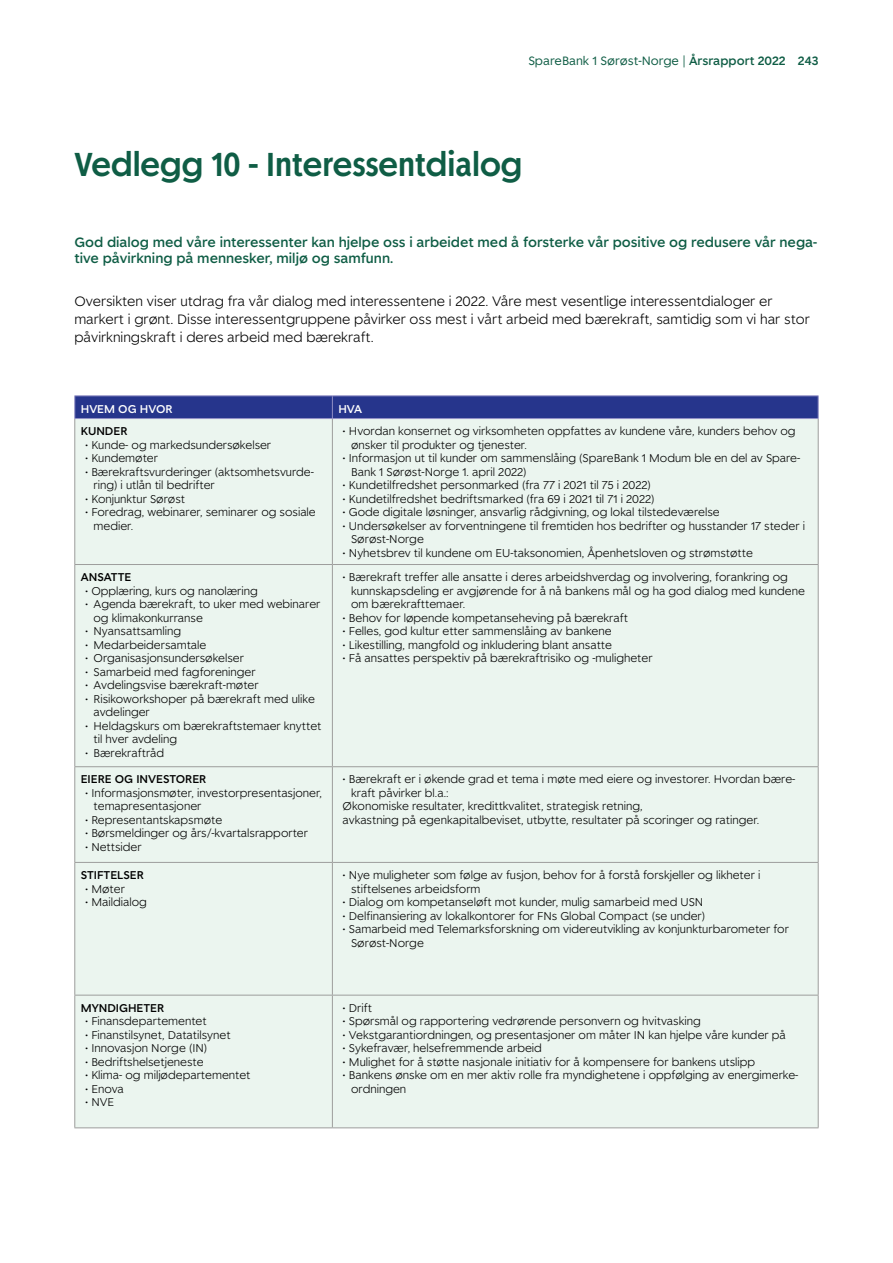
<style>
.page{position:relative;width:893px;height:1263px;background:#fff}
.page>*{position:absolute;margin:0;border:0;box-sizing:border-box;transform-origin:0 0}
.t1{font:500 33px "Spare Bank 1 Title";color:#0f5d45}
.t2{font:300 13.5px/18px "Spare Bank 1";color:#000}
.t3{font:500 13.5px/16.2px "Spare Bank 1";color:#0f5d45}
.t4{font:12px "Spare Bank 1";color:#0f5d45}
.t5{font:300 11.25px/13.5px "Spare Bank 1";color:#000}
.t6{font:500 11.25px "Spare Bank 1";color:#000}
.t7{font:500 11.25px "Spare Bank 1";color:#fff}
.s1{font-weight:500}
</style>
<div class="page">
<div style="left:75px;top:419px;width:743px;height:708px;background:#ebf5ef"></div>
<hr style="left:74px;top:419px;width:1px;height:145px;background:#9d9d9c">
<hr style="left:332px;top:419px;width:1px;height:145px;background:#9d9d9c">
<hr style="left:818px;top:419px;width:1px;height:145px;background:#9d9d9c">
<hr style="left:74px;top:564px;width:258px;height:1px;background:#9d9d9c">
<hr style="left:74px;top:565px;width:1px;height:201px;background:#9d9d9c">
<hr style="left:332px;top:564px;width:487px;height:1px;background:#9d9d9c">
<hr style="left:332px;top:565px;width:1px;height:201px;background:#9d9d9c">
<hr style="left:818px;top:565px;width:1px;height:201px;background:#9d9d9c">
<hr style="left:74px;top:766px;width:258px;height:1px;background:#9d9d9c">
<hr style="left:74px;top:767px;width:1px;height:95px;background:#9d9d9c">
<hr style="left:332px;top:766px;width:487px;height:1px;background:#9d9d9c">
<hr style="left:332px;top:767px;width:1px;height:95px;background:#9d9d9c">
<hr style="left:818px;top:767px;width:1px;height:95px;background:#9d9d9c">
<hr style="left:74px;top:862px;width:258px;height:1px;background:#9d9d9c">
<hr style="left:74px;top:863px;width:1px;height:132px;background:#9d9d9c">
<hr style="left:332px;top:862px;width:487px;height:1px;background:#9d9d9c">
<hr style="left:332px;top:863px;width:1px;height:132px;background:#9d9d9c">
<hr style="left:818px;top:863px;width:1px;height:132px;background:#9d9d9c">
<hr style="left:74px;top:995px;width:258px;height:1px;background:#9d9d9c">
<hr style="left:74px;top:995px;width:1px;height:132px;background:#9d9d9c">
<hr style="left:332px;top:995px;width:487px;height:1px;background:#9d9d9c">
<hr style="left:332px;top:995px;width:1px;height:132px;background:#9d9d9c">
<hr style="left:818px;top:995px;width:1px;height:132px;background:#9d9d9c">
<hr style="left:74px;top:1127px;width:258px;height:1px;background:#9d9d9c">
<hr style="left:332px;top:1127px;width:487px;height:1px;background:#9d9d9c">
<hr style="left:74px;top:395px;width:258px;height:1px;background:#908ec5">
<hr style="left:332px;top:395px;width:487px;height:1px;background:#908ec5">
<div style="left:74px;top:396px;width:745px;height:22px;background:#26358c"></div>
<hr style="left:74px;top:418px;width:258px;height:1px;background:#908ec5">
<hr style="left:332px;top:418px;width:487px;height:1px;background:#908ec5">
<p class="t4" style="left:528px;top:52px;width:292px">SpareBank 1 Sørøst-Norge | <span class="s1">Årsrapport 2022 243</span></p>
<h1 class="t1" style="left:74px;top:143px;width:450px">Vedlegg 10 - Interessentdialog</h1>
<p class="t3" style="left:74px;top:233px;width:744px">God dialog med våre interessenter kan hjelpe oss i arbeidet med å forsterke vår positive og redusere vår nega&shy;tive påvirkning på mennesker, miljø og samfunn.</p>
<p class="t2" style="left:74px;top:292px;width:737px">Oversikten viser utdrag fra vår dialog med interessentene i 2022. Våre mest vesentlige interessentdialoger er markert i grønt. Disse interessentgruppene påvirker oss mest i vårt arbeid med bærekraft, samtidig som vi har stor påvirkningskraft i deres arbeid med bærekraft.</p>
<p class="t7" style="left:81px;top:401px;width:93px">HVEM OG HVOR</p>
<p class="t7" style="left:338px;top:401px;width:25px">HVA</p>
<p class="t6" style="left:81px;top:424px;width:48px">KUNDER</p>
<p class="t5" style="left:85px;top:437px;width:188px">• Kunde- og markedsundersøkelser</p>
<p class="t5" style="left:85px;top:451px;width:75px">• Kundemøter</p>
<p class="t5" style="left:94px;top:464px;width:222px;text-indent:-9px">• Bærekraftsvurderinger (aktsomhetsvurde&shy;ring) i utlån til bedrifter</p>
<p class="t5" style="left:85px;top:491px;width:102px">• Konjunktur Sørøst</p>
<p class="t5" style="left:94px;top:505px;width:224px;text-indent:-9px">• Foredrag, webinarer, seminarer og sosiale medier.</p>
<p class="t5" style="left:351px;top:424px;width:446px;text-indent:-9px">• Hvordan konsernet og virksomheten oppfattes av kundene våre, kunders behov og ønsker til produkter og tjenester.</p>
<p class="t5" style="left:351px;top:451px;width:451px;text-indent:-9px">• Informasjon ut til kunder om sammenslåing (SpareBank 1 Modum ble en del av Spare-<br>Bank 1 Sørøst-Norge 1. april 2022)</p>
<p class="t5" style="left:343px;top:478px;width:310px">• Kundetilfredshet personmarked (fra 77 i 2021 til 75 i 2022)</p>
<p class="t5" style="left:343px;top:491px;width:313px">• Kundetilfredshet bedriftsmarked (fra 69 i 2021 til 71 i 2022)</p>
<p class="t5" style="left:343px;top:505px;width:379px">• Gode digitale løsninger, ansvarlig rådgivning, og lokal tilstedeværelse</p>
<p class="t5" style="left:351px;top:518px;width:455px;text-indent:-9px">• Undersøkelser av forventningene til fremtiden hos bedrifter og husstander 17 steder i<br>Sørøst-Norge</p>
<p class="t5" style="left:343px;top:545px;width:412px">• Nyhetsbrev til kundene om EU-taksonomien, Åpenhetsloven og strømstøtte</p>
<p class="t6" style="left:81px;top:570px;width:52px">ANSATTE</p>
<p class="t5" style="left:85px;top:583px;width:174px">• Opplæring, kurs og nanolæring</p>
<p class="t5" style="left:94px;top:597px;width:228px;text-indent:-9px">• Agenda bærekraft, to uker med webinarer og klimakonkurranse</p>
<p class="t5" style="left:85px;top:624px;width:98px">• Nyansattsamling</p>
<p class="t5" style="left:85px;top:637px;width:123px">• Medarbeidersamtale</p>
<p class="t5" style="left:85px;top:651px;width:160px">• Organisasjonsundersøkelser</p>
<p class="t5" style="left:85px;top:664px;width:172px">• Samarbeid med fagforeninger</p>
<p class="t5" style="left:85px;top:678px;width:175px">• Avdelingsvise bærekraft-møter</p>
<p class="t5" style="left:94px;top:691px;width:223px;text-indent:-9px">• Risikoworkshoper på bærekraft med ulike avdelinger</p>
<p class="t5" style="left:94px;top:718px;width:229px;text-indent:-9px">• Heldagskurs om bærekraftstemaer knyttet til hver avdeling</p>
<p class="t5" style="left:85px;top:745px;width:81px">• Bærekraftråd</p>
<p class="t6" style="left:81px;top:772px;width:127px">EIERE OG INVESTORER</p>
<p class="t5" style="left:94px;top:786px;width:230px;text-indent:-9px">• Informasjonsmøter, investorpresentasjoner, temapresentasjoner</p>
<p class="t5" style="left:85px;top:813px;width:139px">• Representantskapsmøte</p>
<p class="t5" style="left:85px;top:826px;width:225px">• Børsmeldinger og års/-kvartalsrapporter</p>
<p class="t5" style="left:85px;top:840px;width:58px">• Nettsider</p>
<p class="t6" style="left:81px;top:868px;width:64px">STIFTELSER</p>
<p class="t5" style="left:85px;top:881px;width:41px">• Møter</p>
<p class="t5" style="left:85px;top:895px;width:63px">• Maildialog</p>
<p class="t6" style="left:81px;top:1000px;width:85px">MYNDIGHETER</p>
<p class="t5" style="left:85px;top:1014px;width:123px">• Finansdepartementet</p>
<p class="t5" style="left:85px;top:1028px;width:147px">• Finanstilsynet, Datatilsynet</p>
<p class="t5" style="left:85px;top:1041px;width:124px">• Innovasjon Norge (IN)</p>
<p class="t5" style="left:85px;top:1055px;width:120px">• Bedriftshelsetjeneste</p>
<p class="t5" style="left:85px;top:1068px;width:167px">• Klima- og miljødepartementet</p>
<p class="t5" style="left:85px;top:1082px;width:40px">• Enova</p>
<p class="t5" style="left:85px;top:1095px;width:31px">• NVE</p>
<p class="t5" style="left:351px;top:570px;width:455px;text-indent:-9px">• Bærekraft treffer alle ansatte i deres arbeidshverdag og involvering, forankring og kunnskapsdeling er avgjørende for å nå bankens mål og ha god dialog med kundene om bærekrafttemaer.</p>
<p class="t5" style="left:343px;top:610px;width:287px">• Behov for løpende kompetanseheving på bærekraft</p>
<p class="t5" style="left:343px;top:624px;width:270px">• Felles, god kultur etter sammenslåing av bankene</p>
<p class="t5" style="left:343px;top:637px;width:271px">• Likestilling, mangfold og inkludering blant ansatte</p>
<p class="t5" style="left:343px;top:651px;width:311px">• Få ansattes perspektiv på bærekraftrisiko og -muligheter</p>
<p class="t5" style="left:343px;top:772px;width:454px">• Bærekraft er i økende grad et tema i møte med eiere og investorer. Hvordan bære-</p>
<p class="t5" style="left:351px;top:786px;width:99px">kraft påvirker bl.a.:</p>
<p class="t5" style="left:343px;top:799px;width:301px">Økonomiske resultater, kredittkvalitet, strategisk retning,</p>
<p class="t5" style="left:343px;top:813px;width:418px">avkastning på egenkapitalbeviset, utbytte, resultater på scoringer og ratinger.</p>
<p class="t5" style="left:351px;top:868px;width:411px;text-indent:-9px">• Nye muligheter som følge av fusjon, behov for å forstå forskjeller og likheter i stiftelsenes arbeidsform</p>
<p class="t5" style="left:343px;top:895px;width:362px">• Dialog om kompetanseløft mot kunder, mulig samarbeid med USN</p>
<p class="t5" style="left:343px;top:908px;width:364px">• Delfinansiering av lokalkontorer for FNs Global Compact (se under)</p>
<p class="t5" style="left:351px;top:922px;width:439px;text-indent:-9px">• Samarbeid med Telemarksforskning om videreutvikling av konjunkturbarometer for<br>Sørøst-Norge</p>
<p class="t5" style="left:343px;top:1001px;width:31px">• Drift</p>
<p class="t5" style="left:343px;top:1014px;width:360px">• Spørsmål og rapportering vedrørende personvern og hvitvasking</p>
<p class="t5" style="left:343px;top:1028px;width:445px">• Vekstgarantiordningen, og presentasjoner om måter IN kan hjelpe våre kunder på</p>
<p class="t5" style="left:343px;top:1041px;width:201px">• Sykefravær, helsefremmende arbeid</p>
<p class="t5" style="left:343px;top:1055px;width:414px">• Mulighet for å støtte nasjonale initiativ for å kompensere for bankens utslipp</p>
<p class="t5" style="left:351px;top:1068px;width:449px;text-indent:-9px">• Bankens ønske om en mer aktiv rolle fra myndighetene i oppfølging av energimerke&shy;ordningen</p>
</div>
